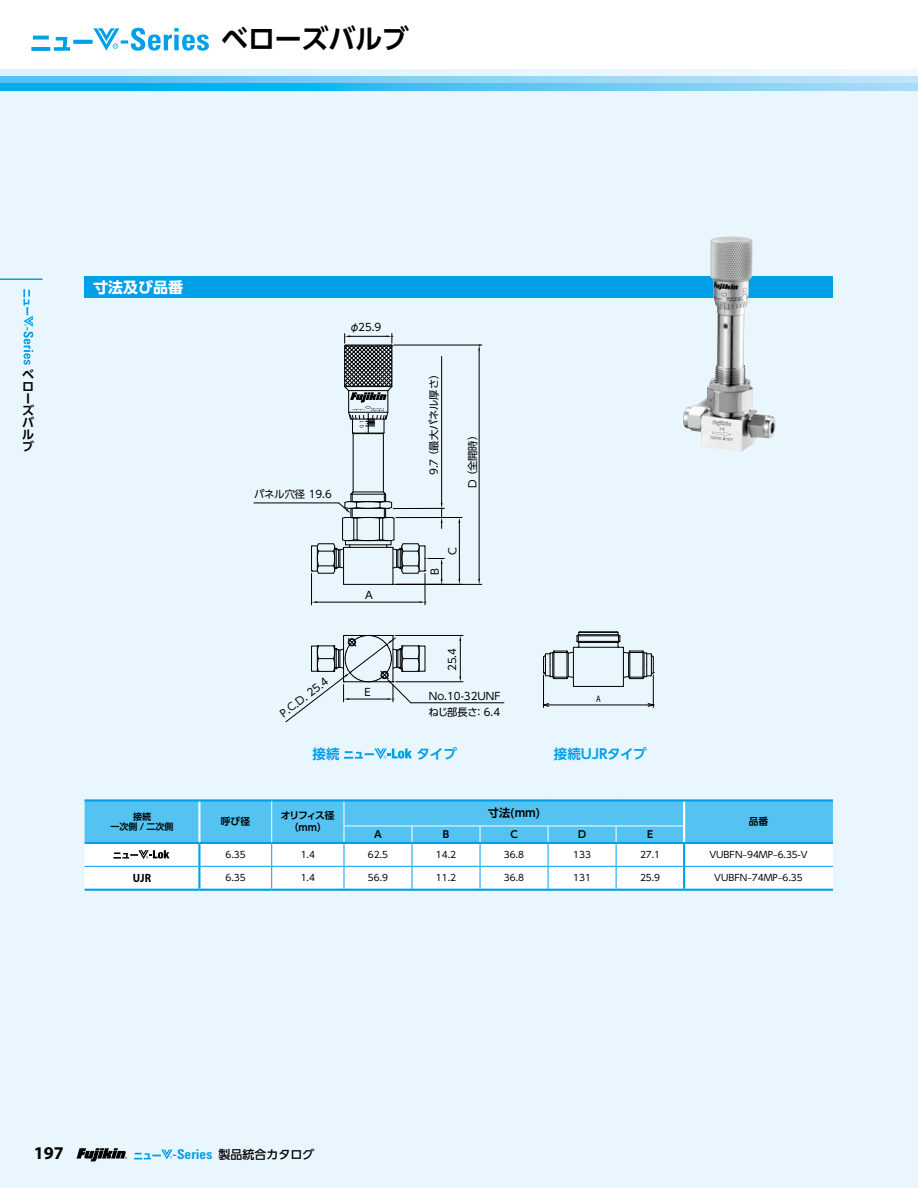
<style>
.page{position:relative;width:918px;height:1188px;background:#fff}
.page>*{position:absolute;margin:0;border:0;box-sizing:border-box;transform-origin:0 0}
.t1{font:700 27px "UD Shin Go Pro De";letter-spacing:-.005em;color:#000}
.t2{font:700 18px "Myriad Pro";color:#000}
.t3{font:700 15px "UD Shin Go Pro";color:#fff}
.t4{font:700 13.5px "UD Shin Go Pro De";color:#00a0e9}
.t5{font:500 12px "UD Shin Go Pro";color:#000}
.t6{font:700 12px/12px "UD Shin Go Pro De";color:#000}
.t7{font:700 12px "Myriad Pro";color:#000;scale:.9 1}
.t8{font:700 11.25px "UD Shin Go Pro De";color:#000}
.t9{font:10.35px/15.8px "UD Shin Go Pro";color:#000}
.t10{font:700 9.75px "UD Shin Go Pro De";letter-spacing:-.015em;color:#000}
.t11{font:700 9.75px/12px "UD Shin Go Pro De";letter-spacing:-.105em;color:#000;text-align:center}
.t12{font:9.45px "Myriad Pro";color:#000;scale:.8 1}
.t13{font:9px "UD Shin Go Pro";color:#000}
.t14{font:700 9px/10.5px "UD Shin Go Pro De";color:#000;text-align:center}
.s1{font-family:"Univers LT Std";font-weight:700;font-stretch:condensed;font-size:13.5px;color:#00a0e9}
</style>
<div class="page">
<div style="left:0;top:90px;width:918px;height:1098px;background:#eaf6fd"></div>
<div style="left:0;top:70px;width:918px;height:7px;background:#e7f5fd"></div>
<svg style="left:0;top:77px;width:918px;height:6px;background:#88d2f4"></svg>
<svg style="left:0;top:83px;width:918px;height:7px;background:#46c2f0"></svg>
<hr style="left:0;top:279px;width:43px;height:1px;background:#00a0e9">
<svg style="left:77px;top:1148px;width:50px;height:14px"></svg>
<svg style="left:134px;top:1150px;width:39px;height:10px"></svg>
<svg style="left:23px;top:289px;width:10px;height:76px"></svg>
<svg style="left:31px;top:28px;width:178px;height:23px"></svg>
<div style="left:85px;top:276px;width:748px;height:22px;background:#00a0e9"></div>
<hr style="left:85px;top:799px;width:114px;height:2px;background:#00a0e9">
<hr style="left:199px;top:799px;width:73px;height:2px;background:#00a0e9">
<hr style="left:272px;top:799px;width:72px;height:2px;background:#00a0e9">
<hr style="left:344px;top:799px;width:68px;height:2px;background:#00a0e9">
<hr style="left:412px;top:799px;width:68px;height:2px;background:#00a0e9">
<hr style="left:480px;top:799px;width:68px;height:2px;background:#00a0e9">
<hr style="left:548px;top:799px;width:68px;height:2px;background:#00a0e9">
<hr style="left:616px;top:799px;width:68px;height:2px;background:#00a0e9">
<hr style="left:684px;top:799px;width:149px;height:2px;background:#00a0e9">
<hr style="left:85px;top:889px;width:114px;height:2px;background:#00a0e9">
<hr style="left:199px;top:889px;width:73px;height:2px;background:#00a0e9">
<hr style="left:272px;top:889px;width:72px;height:2px;background:#00a0e9">
<hr style="left:344px;top:889px;width:68px;height:2px;background:#00a0e9">
<hr style="left:412px;top:889px;width:68px;height:2px;background:#00a0e9">
<hr style="left:480px;top:889px;width:68px;height:2px;background:#00a0e9">
<hr style="left:548px;top:889px;width:68px;height:2px;background:#00a0e9">
<hr style="left:616px;top:889px;width:68px;height:2px;background:#00a0e9">
<hr style="left:684px;top:889px;width:149px;height:2px;background:#00a0e9">
<svg style="left:85px;top:800px;width:748px;height:90px;background:#a1ddf6"></svg>
<hr style="left:383px;top:434px;width:1px;height:58px;background:#000">
<hr style="left:353px;top:434px;width:1px;height:58px;background:#000">
<hr style="left:311px;top:573px;width:1px;height:32px;background:#000">
<hr style="left:425px;top:573px;width:1px;height:32px;background:#000">
<hr style="left:317px;top:602px;width:103px;height:1px;background:#000">
<svg style="left:420px;top:601px;width:6px;height:2px"></svg>
<hr style="left:396px;top:517px;width:66px;height:1px;background:#000">
<hr style="left:459px;top:523px;width:1px;height:56px;background:#000">
<hr style="left:396px;top:584px;width:86px;height:1px;background:#000">
<hr style="left:394px;top:345px;width:88px;height:1px;background:#000">
<hr style="left:479px;top:351px;width:1px;height:228px;background:#000">
<svg style="left:478px;top:345px;width:2px;height:6px"></svg>
<hr style="left:396px;top:681px;width:67px;height:1px;background:#000">
<hr style="left:396px;top:635px;width:67px;height:1px;background:#000">
<hr style="left:460px;top:641px;width:1px;height:35px;background:#000">
<hr style="left:254px;top:503px;width:85px;height:1px;background:#000">
<svg style="left:285px;top:635px;width:141px;height:88px"></svg>
<hr style="left:411px;top:702px;width:93px;height:1px;background:#000">
<hr style="left:441px;top:356px;width:1px;height:147px;background:#000">
<svg style="left:311px;top:491px;width:133px;height:94px"></svg>
<svg style="left:344px;top:334px;width:49px;height:101px"></svg>
<hr style="left:543px;top:675px;width:1px;height:33px;background:#000">
<hr style="left:653px;top:675px;width:1px;height:33px;background:#000">
<hr style="left:549px;top:705px;width:99px;height:1px;background:#000">
<svg style="left:544px;top:703px;width:5px;height:4px"></svg>
<svg style="left:647px;top:703px;width:7px;height:4px"></svg>
<hr style="left:623px;top:647px;width:1px;height:39px;background:#000">
<hr style="left:573px;top:686px;width:50px;height:1px;background:#000">
<hr style="left:573px;top:647px;width:50px;height:1px;background:#000">
<hr style="left:573px;top:647px;width:1px;height:39px;background:#000">
<svg style="left:543px;top:631px;width:37px;height:48px"></svg>
<svg style="left:617px;top:631px;width:37px;height:48px"></svg>
<hr style="left:579px;top:632px;width:39px;height:1px;background:#000">
<hr style="left:579px;top:634px;width:39px;height:1px;background:#000">
<hr style="left:579px;top:642px;width:39px;height:1px;background:#000">
<hr style="left:577px;top:636px;width:43px;height:1px;background:#000">
<hr style="left:577px;top:641px;width:43px;height:1px;background:#000">
<svg style="left:344px;top:748px;width:68px;height:11px"></svg>
<img style="left:683px;top:236px;width:93px;height:216px">
<h1 class="t1" style="left:221px;top:17px;width:189px">ベローズバルブ</h1>
<h3 class="t6" style="left:22px;top:368px;width:14px">ベローズバルブ</h3>
<h3 class="t3" style="left:93px;top:275px;width:92px">寸法及び品番</h3>
<p class="t9" style="left:349px;top:319px;width:34px">φ25.9</p>
<p class="t9" style="left:254px;top:486px;width:79px">パネル穴径 19.6</p>
<p class="t9" style="left:277px;top:709px;width:59px;rotate:-38deg">P.C.D. 25.4</p>
<p class="t9" style="left:365px;top:587px;width:9px">A</p>
<p class="t9" style="left:365px;top:684px;width:8px">E</p>
<p class="t9" style="left:426px;top:475px;width:108px;rotate:-90deg">9.7 （最大パネル厚さ）</p>
<p class="t9" style="left:464px;top:488px;width:59px;rotate:-90deg">D （全開時）</p>
<p class="t9" style="left:427px;top:575px;width:8px;rotate:-90deg">B</p>
<p class="t9" style="left:445px;top:555px;width:9px;rotate:-90deg">C</p>
<p class="t9" style="left:444px;top:671px;width:25px;rotate:-90deg">25.4</p>
<p class="t9" style="left:429px;top:688px;width:74px">No.10-32UNFねじ部長さ：6.4</p>
<p class="t12" style="left:596px;top:693px;width:7px">A</p>
<h3 class="t4" style="left:313px;top:742px;width:28px">接続</h3>
<h3 class="t4" style="left:416px;top:742px;width:42px">タイプ</h3>
<h3 class="t4" style="left:554px;top:742px;width:94px">接続UJRタイプ</h3>
<p class="t14" style="left:111px;top:811px;width:64px">接続<br>一次側 / 二次側</p>
<p class="t10" style="left:221px;top:814px;width:31px">呼び径</p>
<p class="t11" style="left:281px;top:809px;width:55px">オリフィス径（mm）</p>
<p class="t8" style="left:488px;top:804px;width:54px">寸法(mm)</p>
<p class="t10" style="left:374px;top:827px;width:9px">A</p>
<p class="t10" style="left:443px;top:827px;width:8px">B</p>
<p class="t10" style="left:510px;top:827px;width:9px">C</p>
<p class="t10" style="left:578px;top:827px;width:10px">D</p>
<p class="t10" style="left:647px;top:827px;width:8px">E</p>
<p class="t10" style="left:749px;top:814px;width:21px">品番</p>
<p class="t13" style="left:225px;top:847px;width:22px">6.35</p>
<p class="t13" style="left:301px;top:847px;width:16px">1.4</p>
<p class="t13" style="left:368px;top:847px;width:22px">62.5</p>
<p class="t13" style="left:436px;top:847px;width:22px">14.2</p>
<p class="t13" style="left:504px;top:847px;width:22px">36.8</p>
<p class="t13" style="left:573px;top:847px;width:19px">133</p>
<p class="t13" style="left:640px;top:847px;width:22px">27.1</p>
<p class="t13" style="left:709px;top:847px;width:100px">VUBFN–94MP–6.35-V</p>
<h3 class="t7" style="left:133px;top:870px;width:22px">UJR</h3>
<p class="t13" style="left:225px;top:871px;width:22px">6.35</p>
<p class="t13" style="left:301px;top:871px;width:16px">1.4</p>
<p class="t13" style="left:368px;top:871px;width:22px">56.9</p>
<p class="t13" style="left:436px;top:871px;width:22px">11.2</p>
<p class="t13" style="left:504px;top:871px;width:22px">36.8</p>
<p class="t13" style="left:573px;top:871px;width:19px">131</p>
<p class="t13" style="left:640px;top:871px;width:22px">25.9</p>
<p class="t13" style="left:714px;top:871px;width:90px">VUBFN–74MP–6.35</p>
<h2 class="t2" style="left:34px;top:1141px;width:31px">197</h2>
<h3 class="t5" style="left:173px;top:1145px;width:143px"><span class="s1">-Series</span> 製品統合カタログ</h3>
</div>
